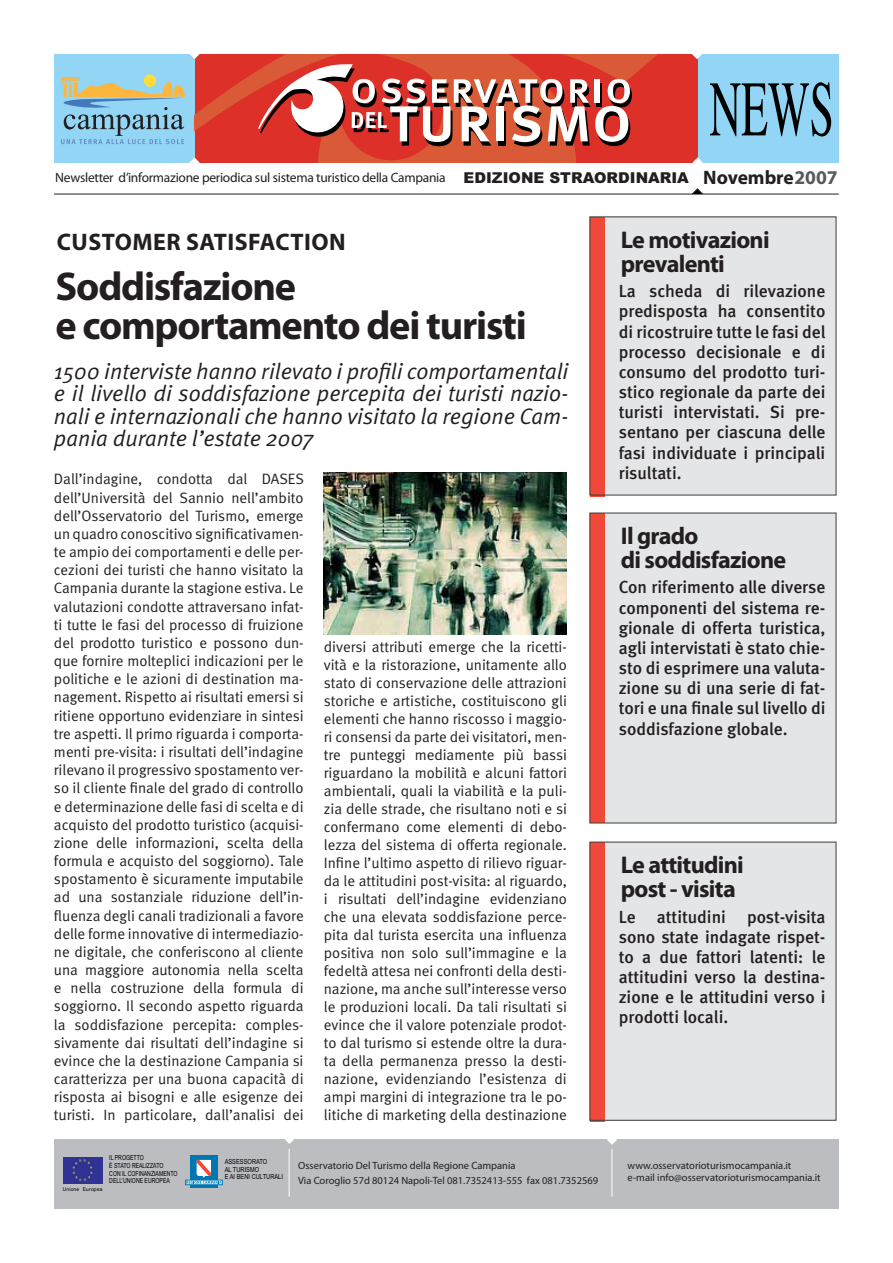
<style>
.page{position:relative;width:893px;height:1263px;background:#fff}
.page>*{position:absolute;margin:0;border:0;box-sizing:border-box;transform-origin:0 0}
.t1{font:700 40.35px/39px "Myriad Pro";letter-spacing:-.03em;color:#231f20}
.t2{font:700 24.15px/24.2px "Myriad Pro";letter-spacing:-.03em;color:#231f20}
.t3{font:700 24px "Myriad Pro";letter-spacing:.02em;color:#231f20}
.t4{font:italic 22.5px/22.5px "Meta Normal";color:#231f20;text-align:justify}
.t5{font:500 17.4px/20.1px "Meta";color:#231f20;text-align:justify}
.t6{font:15px/18.1px "Meta Normal";color:#231f20;text-align:justify}
.t7{font:13.5px "Myriad Pro";letter-spacing:-.02em;color:#231f20}
.t8{font:10.5px/14.4px "Myriad Pro";color:#231f20}
.t9{font:6.9px/7.6px "Arial Narrow";color:#000;scale:.9 1}
.t10{font:6.9px/7.4px "Arial Narrow";color:#000}
.t11{font:5.25px "Arial Narrow";letter-spacing:.03em;color:#000;scale:1.15 1}
.s1{font-family:"Arial";font-weight:900;font-size:15px}
.s2{font-weight:700;font-size:19.5px}
.s3{font-weight:700;font-size:19.5px;color:#58595b}
</style>
<div class="page">
<div style="left:54px;top:54px;width:156px;height:108px;background:#92d5f5"></div>
<div style="left:697px;top:54px;width:142px;height:108px;background:#92d5f5"></div>
<div style="left:195px;top:54px;width:502px;height:109px;background:#dc3029"></div>
<svg style="left:195px;top:54px;width:463px;height:109px"></svg>
<hr style="left:54px;top:194px;width:785px;height:1px;background:#231f20">
<svg style="left:692px;top:54px;width:10px;height:5px"></svg>
<svg style="left:189px;top:54px;width:11px;height:5px"></svg>
<svg style="left:710px;top:82px;width:121px;height:54px"></svg>
<svg style="left:189px;top:157px;width:11px;height:6px"></svg>
<svg style="left:691px;top:188px;width:13px;height:7px"></svg>
<svg style="left:692px;top:157px;width:11px;height:6px"></svg>
<svg style="left:144px;top:74px;width:12px;height:13px"></svg>
<svg style="left:61px;top:77px;width:124px;height:67px"></svg>
<svg style="left:258px;top:63px;width:374px;height:83px"></svg>
<div style="left:54px;top:1139px;width:785px;height:70px;background:#bbbdc0"></div>
<hr style="left:289px;top:1149px;width:1px;height:48px;background:#fff">
<hr style="left:612px;top:1149px;width:1px;height:48px;background:#fff">
<svg style="left:285px;top:1139px;width:9px;height:5px"></svg>
<svg style="left:607px;top:1139px;width:10px;height:6px"></svg>
<img style="left:63px;top:1157px;width:39px;height:26px">
<div style="left:190px;top:1155px;width:27px;height:33px;background:#0077af"></div>
<svg style="left:186px;top:1160px;width:36px;height:23px"></svg>
<div style="left:185px;top:1180px;width:37px;height:5px;border:1px solid #0077af"></div>
<div style="left:590px;top:217px;width:246px;height:278px;background:#e4e5e6"></div>
<div style="left:590px;top:217px;width:15px;height:279px;background:#f04939"></div>
<div style="left:590px;top:513px;width:246px;height:310px;background:#e4e5e6"></div>
<div style="left:590px;top:513px;width:15px;height:310px;background:#f04939"></div>
<div style="left:590px;top:842px;width:246px;height:278px;background:#e4e5e6"></div>
<div style="left:590px;top:842px;width:15px;height:279px;background:#f04939"></div>
<img style="left:324px;top:473px;width:243px;height:161px">
<p class="t7" style="left:55px;top:173px;width:784px">Newsletter d’informazione periodica sul sistema turistico della Campania <span class="s1">EDIZIONE STRAORDINARIA</span> <span class="s2">Novembre</span> <span class="s3">2007</span></p>
<h3 class="t3" style="left:57px;top:233px;width:290px">CUSTOMER SATISFACTION</h3>
<h1 class="t1" style="left:55px;top:270px;width:473px">Soddisfazione<br>e comportamento dei turisti</h1>
<h3 class="t4" style="left:54px;top:362px;width:516px">1500 interviste hanno rilevato i profili comportamentali e il livello di soddisfazione percepita dei turisti nazio&shy;nali e internazionali che hanno visitato la regione Cam&shy;pania durante l’estate 2007</h3>
<p class="t6" style="left:54px;top:471px;width:251px">Dall’indagine, condotta dal DASES dell’Università del Sannio nell’ambito dell’Osservatorio del Turismo, emerge un quadro conoscitivo significativamen&shy;te ampio dei comportamenti e delle per&shy;cezioni dei turisti che hanno visitato la Campania durante la stagione estiva. Le valutazioni condotte attraversano infat&shy;ti tutte le fasi del processo di fruizione del prodotto turistico e possono dun&shy;que fornire molteplici indicazioni per le politiche e le azioni di destination ma&shy;nagement. Rispetto ai risultati emersi si ritiene opportuno evidenziare in sintesi tre aspetti. Il primo riguarda i comporta&shy;menti pre-visita: i risultati dell’indagine rilevano il progressivo spostamento ver&shy;so il cliente finale del grado di controllo e determinazione delle fasi di scelta e di acquisto del prodotto turistico (acquisi&shy;zione delle informazioni, scelta della formula e acquisto del soggiorno). Tale spostamento è sicuramente imputabile ad una sostanziale riduzione dell’in&shy;fluenza degli canali tradizionali a favore delle forme innovative di intermediazio&shy;ne digitale, che conferiscono al cliente una maggiore autonomia nella scelta e nella costruzione della formula di soggiorno. Il secondo aspetto riguarda la soddisfazione percepita: comples&shy;sivamente dai risultati dell’indagine si evince che la destinazione Campania si caratterizza per una buona capacità di risposta ai bisogni e alle esigenze dei turisti. In particolare, dall’analisi dei</p>
<p class="t6" style="left:324px;top:639px;width:245px">diversi attributi emerge che la ricetti&shy;vità e la ristorazione, unitamente allo stato di conservazione delle attrazioni storiche e artistiche, costituiscono gli elementi che hanno riscosso i maggio&shy;ri consensi da parte dei visitatori, men&shy;tre punteggi mediamente più bassi riguardano la mobilità e alcuni fattori ambientali, quali la viabilità e la puli&shy;zia delle strade, che risultano noti e si confermano come elementi di debo&shy;lezza del sistema di offerta regionale.<br>Infine l’ultimo aspetto di rilievo riguar&shy;da le attitudini post-visita: al riguardo, i risultati dell’indagine evidenziano che una elevata soddisfazione perce&shy;pita dal turista esercita una influenza positiva non solo sull’immagine e la fedeltà attesa nei confronti della desti&shy;nazione, ma anche sull’interesse verso le produzioni locali. Da tali risultati si evince che il valore potenziale prodot&shy;to dal turismo si estende oltre la dura&shy;ta della permanenza presso la desti&shy;nazione, evidenziando l’esistenza di ampi margini di integrazione tra le po&shy;litiche di marketing della destinazione</p>
<h2 class="t2" style="left:621px;top:229px;width:150px">Le motivazioni prevalenti</h2>
<p class="t5" style="left:619px;top:283px;width:208px">La scheda di rilevazione predisposta ha consentito di ricostruire tutte le fasi del processo decisionale e di consumo del prodotto turi&shy;stico regionale da parte dei turisti intervistati. Si pre&shy;sentano per ciascuna delle fasi individuate i principali risultati.</p>
<h2 class="t2" style="left:621px;top:525px;width:167px">Il grado<br>di soddisfazione</h2>
<p class="t5" style="left:619px;top:579px;width:208px">Con riferimento alle diverse componenti del sistema re&shy;gionale di offerta turistica, agli intervistati è stato chie&shy;sto di esprimere una valuta&shy;zione su di una serie di fat&shy;tori e una finale sul livello di soddisfazione globale.</p>
<h2 class="t2" style="left:621px;top:854px;width:124px">Le attitudini post - visita</h2>
<p class="t5" style="left:619px;top:908px;width:208px">Le attitudini post-visita sono state indagate rispet&shy;to a due fattori latenti: le attitudini verso la destina&shy;zione e le attitudini verso i prodotti locali.</p>
<p class="t9" style="left:109px;top:1154px;width:77px">IL PROGETTO<br>È STATO REALIZZATO<br>CON IL COFINANZIAMENTO<br>DELL’UNIONE EUROPEA</p>
<p class="t11" style="left:63px;top:1186px;width:36px">Unione Europea</p>
<p class="t10" style="left:225px;top:1158px;width:60px">ASSESSORATO<br>AL TURISMO<br>E AI BENI CULTURALI</p>
<p class="t8" style="left:298px;top:1159px;width:301px">Osservatorio Del Turismo della Regione Campania<br>Via Coroglio 57d 80124 Napoli-Tel 081.7352413-555 fax 081.7352569</p>
<p class="t8" style="left:627px;top:1160px;width:195px;line-height:12px">www.osservatorioturismocampania.it e-mail info@osservatorioturismocampania.it</p>
</div>
